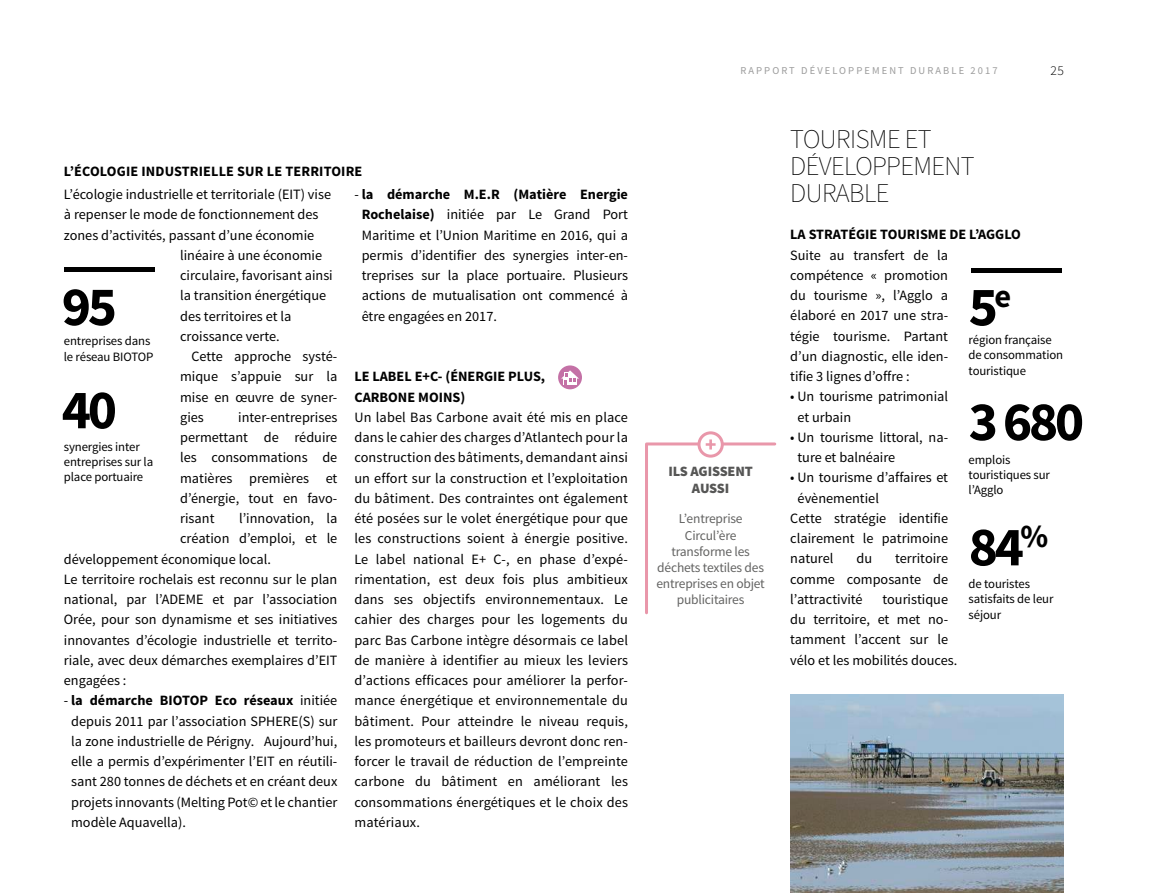
<style>
.page{position:relative;width:1149px;height:893px;background:#fff}
.page>*{position:absolute;margin:0;border:0;box-sizing:border-box;transform-origin:0 0}
.t1{font:700 55.5px/114.8px "Source Sans Pro";letter-spacing:-.06em;color:#000}
.t2{font:200 27px/27px "Source Sans Pro";letter-spacing:-.02em;color:#000}
.t3{font:14.25px/20.2px "Source Sans Pro";color:#000;text-align:justify}
.t4{font:700 14.25px/20.2px "Source Sans Pro";color:#000}
.t5{font:900 14.25px/16.5px "Source Sans Pro";letter-spacing:-.01em;color:#565655;text-align:center}
.t6{font:13.5px/16.2px "Source Sans Pro";letter-spacing:-.015em;color:#636362;text-align:center}
.t7{font:300 13.5px "Source Sans Pro";color:#000}
.t8{font:12.75px/15.3px "Source Sans Pro";letter-spacing:-.01em;color:#000}
.t9{font:10.5px "Source Sans Pro";letter-spacing:.2em;color:#9c9c9c}
.s1{font-weight:700}
</style>
<div class="page">
<svg style="left:698px;top:433px;width:24px;height:23px"></svg>
<div style="left:697px;top:431px;width:26px;height:27px;border:3px solid #e997aa;border-radius:50%"></div>
<svg style="left:645px;top:439px;width:132px;height:176px"></svg>
<hr style="left:64px;top:268px;width:90px;height:4px;background:#000">
<hr style="left:970px;top:268px;width:91px;height:4px;background:#000">
<img style="left:790px;top:695px;width:273px;height:198px">
<svg style="left:558px;top:365px;width:24px;height:24px"></svg>
<svg style="left:561px;top:370px;width:17px;height:14px"></svg>
<p class="t9" style="left:740px;top:64px;width:259px">RAPPORT DÉVELOPPEMENT DURABLE 2017</p>
<p class="t7" style="left:1050px;top:62px;width:15px">25</p>
<h2 class="t2" style="left:790px;top:125px;width:186px">TOURISME ET<br>DÉVELOPPEMENT<br>DURABLE</h2>
<p class="t4" style="left:64px;top:161px;width:300px">L’ÉCOLOGIE INDUSTRIELLE SUR LE TERRITOIRE</p>
<p class="t3" style="left:361px;top:184px;width:268px;text-indent:-7px">- <span class="s1">la démarche M.E.R (Matière Energie Rochelaise)</span> initiée par Le Grand Port Maritime et l’Union Maritime en 2016, qui a permis d’identifier des synergies inter-en&shy;treprises sur la place portuaire. Plusieurs actions de mutualisation ont commencé à être engagées en 2017.</p>
<p class="t3" style="left:64px;top:184px;width:269px">L’écologie industrielle et territoriale (EIT) vise</p>
<p class="t3" style="left:64px;top:205px;width:256px">à repenser le mode de fonctionnement des</p>
<p class="t3" style="left:64px;top:225px;width:252px">zones d’activités, passant d’une économie</p>
<p class="t3" style="left:180px;top:245px;width:143px">linéaire à une économie</p>
<p class="t3" style="left:180px;top:265px;width:154px">circulaire, favorisant ainsi</p>
<p class="t3" style="left:180px;top:286px;width:148px">la transition énergétique</p>
<p class="t3" style="left:180px;top:306px;width:113px">des territoires et la</p>
<p class="t3" style="left:180px;top:326px;width:101px">croissance verte.</p>
<p class="t3" style="left:191px;top:346px;width:147px">Cette approche systé-</p>
<p class="t3" style="left:180px;top:367px;width:159px">mique s’appuie sur la</p>
<p class="t3" style="left:180px;top:387px;width:159px">mise en œuvre de syner-</p>
<p class="t3" style="left:180px;top:407px;width:25px">gies</p>
<p class="t4" style="left:790px;top:225px;width:232px">LA STRATÉGIE TOURISME DE L’AGGLO</p>
<p class="t3" style="left:790px;top:245px;width:159px">Suite au transfert de la compétence « promotion du tourisme », l’Agglo a élaboré en 2017 une stra&shy;tégie tourisme. Partant d’un diagnostic, elle iden&shy;tifie 3 lignes d’offre :</p>
<p class="t3" style="left:797px;top:387px;width:152px;text-indent:-7px">• Un tourisme patrimonial et urbain</p>
<p class="t3" style="left:797px;top:427px;width:152px;text-indent:-7px">• Un tourisme littoral, na&shy;ture et balnéaire</p>
<p class="t3" style="left:790px;top:468px;width:159px">• Un tourisme d’affaires et</p>
<p class="t3" style="left:797px;top:488px;width:83px">évènementiel</p>
<p class="t3" style="left:790px;top:508px;width:159px">Cette stratégie identifie</p>
<p class="t3" style="left:790px;top:529px;width:159px">clairement le patrimoine</p>
<p class="t3" style="left:790px;top:549px;width:45px">naturel</p>
<p class="t3" style="left:856px;top:549px;width:17px">du</p>
<h1 class="t1" style="left:62px;top:251px;width:57px">95</h1>
<h1 class="t1" style="left:968px;top:252px;width:117px">5<sup>e<br></sup>3 680</h1>
<p class="t8" style="left:968px;top:332px;width:96px">région française de consommation touristique</p>
<p class="t8" style="left:64px;top:334px;width:91px">entreprises dans le réseau BIOTOP</p>
<p class="t4" style="left:354px;top:367px;width:192px">LE LABEL E+C- (ÉNERGIE PLUS,<br>CARBONE MOINS)</p>
<p class="t3" style="left:354px;top:407px;width:275px">Un label Bas Carbone avait été mis en place dans le cahier des charges d’Atlantech pour la construction des bâtiments, demandant ainsi un effort sur la construction et l’exploitation du bâtiment. Des contraintes ont également été posées sur le volet énergétique pour que les constructions soient à énergie positive.<br>Le label national E+ C-, en phase d’expé&shy;rimentation, est deux fois plus ambitieux dans ses objectifs environnementaux. Le cahier des charges pour les logements du parc Bas Carbone intègre désormais ce label de manière à identifier au mieux les leviers d’actions efficaces pour améliorer la perfor&shy;mance énergétique et environnementale du bâtiment. Pour atteindre le niveau requis, les promoteurs et bailleurs devront donc ren&shy;forcer le travail de réduction de l’empreinte carbone du bâtiment en améliorant les consommations énergétiques et le choix des matériaux.</p>
<h1 class="t1" style="left:62px;top:354px;width:57px">40</h1>
<p class="t3" style="left:180px;top:407px;width:159px;text-indent:58px">inter-entreprises permettant de réduire les consommations de matières premières et d’énergie, tout en favo&shy;risant</p>
<p class="t8" style="left:64px;top:439px;width:91px">synergies inter entreprises sur la place portuaire</p>
<p class="t8" style="left:968px;top:452px;width:83px">emplois touristiques sur l’Agglo</p>
<p class="t5" style="left:668px;top:464px;width:86px">ILS AGISSENT<br>AUSSI</p>
<p class="t6" style="left:656px;top:511px;width:110px">L’entreprise<br>Circul’ère transforme les déchets textiles des entreprises en objet publicitaires</p>
<p class="t3" style="left:239px;top:508px;width:100px">l’innovation, la</p>
<p class="t3" style="left:180px;top:529px;width:159px">création d’emploi, et le</p>
<p class="t3" style="left:64px;top:549px;width:208px">développement économique local.</p>
<p class="t3" style="left:64px;top:569px;width:275px">Le territoire rochelais est reconnu sur le plan</p>
<p class="t3" style="left:64px;top:589px;width:275px">national, par l’ADEME et par l’association</p>
<p class="t3" style="left:64px;top:610px;width:275px">Orée, pour son dynamisme et ses initiatives</p>
<p class="t3" style="left:64px;top:630px;width:275px">innovantes d’écologie industrielle et territo-</p>
<p class="t3" style="left:64px;top:650px;width:275px">riale, avec deux démarches exemplaires d’EIT</p>
<p class="t3" style="left:64px;top:670px;width:64px">engagées :</p>
<p class="t3" style="left:71px;top:691px;width:268px;text-indent:-7px">- <span class="s1">la démarche BIOTOP Eco réseaux</span> initiée depuis 2011 par l’association SPHERE(S) sur la zone industrielle de Périgny. Aujourd’hui, elle a permis d’expérimenter l’EIT en réutili&shy;sant 280 tonnes de déchets et en créant deux projets innovants (Melting Pot© et le chantier modèle Aquavella).</p>
<h1 class="t1" style="left:968px;top:492px;width:81px">84<sup>%</sup></h1>
<p class="t3" style="left:790px;top:549px;width:159px;text-indent:105px">territoire comme composante de l’attractivité</p>
<p class="t8" style="left:968px;top:576px;width:86px">de touristes satisfaits de leur séjour</p>
<p class="t3" style="left:790px;top:589px;width:168px;text-align:left;text-indent:92px">touristique du territoire, et met no&shy;tamment l’accent sur le vélo et les mobilités douces.</p>
</div>
